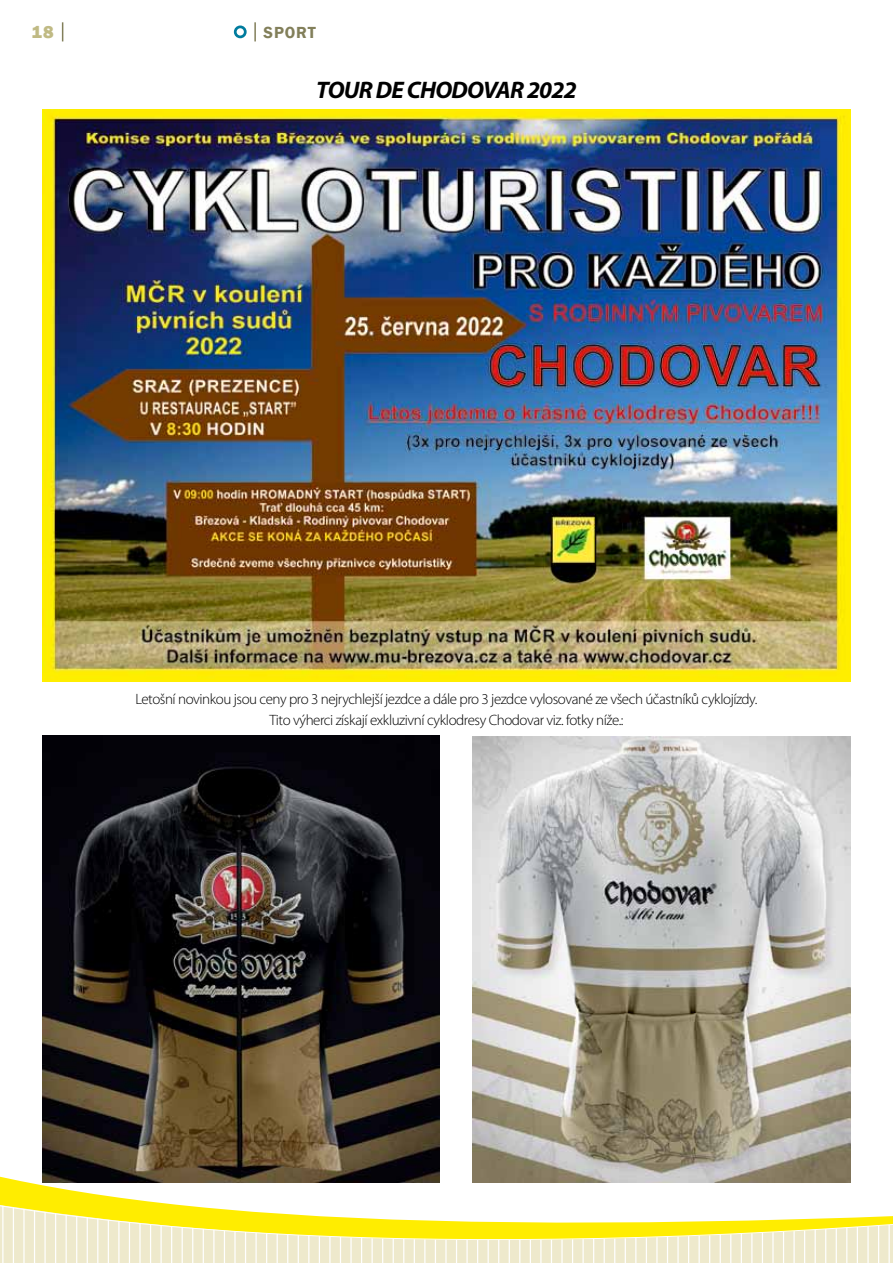
<style>
.page{position:relative;width:893px;height:1263px;background:#fff}
.page>*{position:absolute;margin:0;border:0;box-sizing:border-box;transform-origin:0 0}
.t1{font:italic 700 24px "Myriad Pro";letter-spacing:-.03em;color:#000}
.t2{font:800 18px "Franklin Gothic";color:#c0ba84}
.t3{font:600 16.5px "Franklin Gothic";color:#827f5a}
.t4{font:300 15px/21px "Myriad Pro";letter-spacing:-.03em;color:#000;text-align:center}
</style>
<div class="page">
<svg style="left:0;top:1147px;width:893px;height:116px"></svg>
<svg style="left:62px;top:22px;width:1px;height:19px"></svg>
<svg style="left:254px;top:22px;width:2px;height:19px"></svg>
<div style="left:234px;top:26px;width:13px;height:12px;border:3px solid #007c9e;border-radius:50%"></div>
<img style="left:43px;top:109px;width:807px;height:573px">
<img style="left:43px;top:736px;width:397px;height:446px">
<img style="left:473px;top:736px;width:377px;height:446px">
<p class="t2" style="left:31px;top:20px;width:24px">18</p>
<p class="t3" style="left:264px;top:22px;width:52px">SPORT</p>
<h1 class="t1" style="left:316px;top:74px;width:262px">TOUR DE CHODOVAR 2022</h1>
<p class="t4" style="left:135px;top:689px;width:624px">Letošní novinkou jsou ceny pro 3 nejrychlejší jezdce a dále pro 3 jezdce vylosované ze všech účastníků cyklojízdy.<br>Tito výherci získají exkluzivní cyklodresy Chodovar viz. fotky níže.:</p>
</div>
